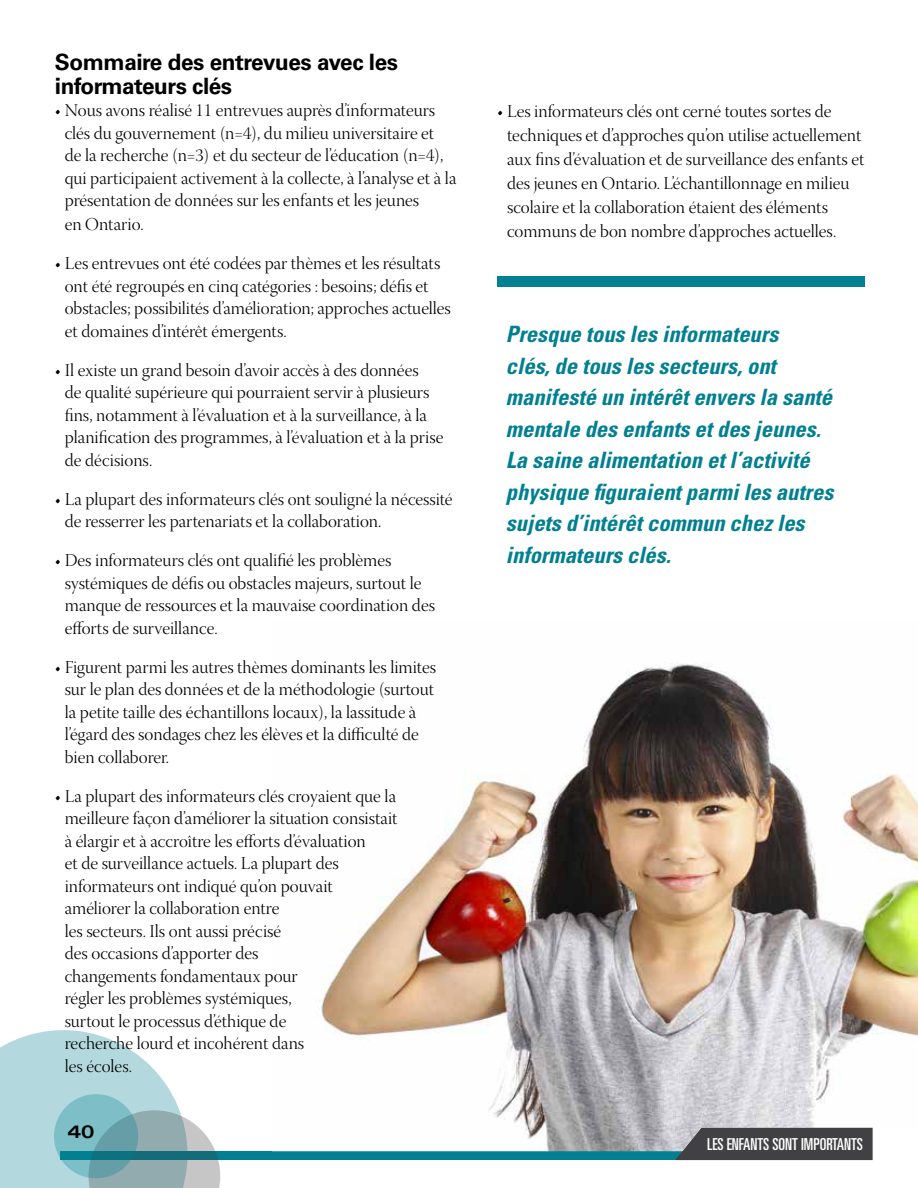
<style>
.page{position:relative;width:918px;height:1188px;background:#fff}
.page>*{position:absolute;margin:0;border:0;box-sizing:border-box;transform-origin:0 0}
.t1{font:italic 700 condensed 22.5px/31.5px "Univers LT Std";color:#008091}
.t2{font:700 22.5px/24px "Univers LT Std";letter-spacing:-.02em;color:#000}
.t3{font:18px/22.5px "Warnock Pro Light Disp";color:#000}
.t4{font:700 expanded 18px "Univers LT Std";color:#000}
.t5{font:ultra-condensed 16.5px "Univers LT Std";color:#fff}
</style>
<div class="page">
<div style="left:60px;top:1151px;width:656px;height:9px;background:#008091"></div>
<div style="left:675px;top:1151px;width:198px;height:9px;background:#414042"></div>
<svg style="left:0;top:1030px;width:220px;height:158px"></svg>
<svg style="left:54px;top:1094px;width:84px;height:84px;background:#68acb5"></svg>
<img style="left:321px;top:663px;width:597px;height:488px">
<div style="left:497px;top:276px;width:367px;height:11px;background:#008091"></div>
<p class="t2" style="left:55px;top:50px;width:345px">Sommaire des entrevues avec les informateurs clés</p>
<p class="t3" style="left:65px;top:101px;width:393px;text-indent:-10px">• Nous avons réalisé 11 entrevues auprès d’informateurs clés du gouvernement (n=4), du milieu universitaire et<br>de la recherche (n=3) et du secteur de l’éducation (n=4), qui participaient activement à la collecte, à l’analyse et à la présentation de données sur les enfants et les jeunes<br>en Ontario.</p>
<p class="t3" style="left:65px;top:254px;width:388px;text-indent:-10px">• Les entrevues ont été codées par thèmes et les résultats ont été regroupés en cinq catégories : besoins; défis et obstacles; possibilités d’amélioration; approches actuelles et domaines d’intérêt émergents.</p>
<p class="t3" style="left:65px;top:360px;width:380px;text-indent:-10px">• Il existe un grand besoin d’avoir accès à des données<br>de qualité supérieure qui pourraient servir à plusieurs fins, notamment à l’évaluation et à la surveillance, à la planification des programmes, à l’évaluation et à la prise de décisions.</p>
<p class="t3" style="left:65px;top:489px;width:389px;text-indent:-10px">• La plupart des informateurs clés ont souligné la nécessité de resserrer les partenariats et la collaboration.</p>
<p class="t3" style="left:65px;top:551px;width:372px;text-indent:-10px">• Des informateurs clés ont qualifié les problèmes systémiques de défis ou obstacles majeurs, surtout le manque de ressources et la mauvaise coordination des efforts de surveillance.</p>
<p class="t3" style="left:65px;top:657px;width:373px;text-indent:-10px">• Figurent parmi les autres thèmes dominants les limites sur le plan des données et de la méthodologie (surtout la petite taille des échantillons locaux), la lassitude à l’égard des sondages chez les élèves et la difficulté de bien collaborer.</p>
<p class="t3" style="left:65px;top:786px;width:334px;text-indent:-10px">• La plupart des informateurs clés croyaient que la meilleure façon d’améliorer la situation consistait à élargir et à accroître les efforts d’évaluation<br>et de surveillance actuels. La plupart des informateurs ont indiqué qu’on pouvait améliorer la collaboration entre<br>les secteurs. Ils ont aussi précisé<br>des occasions d’apporter des<br>changements fondamentaux pour<br>régler les problèmes systémiques,<br>surtout le processus d’éthique de<br>recherche lourd et incohérent dans<br>les écoles.</p>
<p class="t4" style="left:68px;top:1121px;width:28px">40</p>
<p class="t3" style="left:507px;top:101px;width:359px;line-height:24px;text-indent:-10px">• Les informateurs clés ont cerné toutes sortes de techniques et d’approches qu’on utilise actuellement aux fins d’évaluation et de surveillance des enfants et des jeunes en Ontario. L’échantillonnage en milieu scolaire et la collaboration étaient des éléments communs de bon nombre d’approches actuelles.</p>
<p class="t1" style="left:506px;top:319px;width:329px">Presque tous les informateurs<br>clés, de tous les secteurs, ont manifesté un intérêt envers la santé mentale des enfants et des jeunes.<br>La saine alimentation et l’activité physique figuraient parmi les autres sujets d’intérêt commun chez les informateurs clés.</p>
<p class="t5" style="left:707px;top:1134px;width:157px">LES ENFANTS SONT IMPORTANTS</p>
</div>
